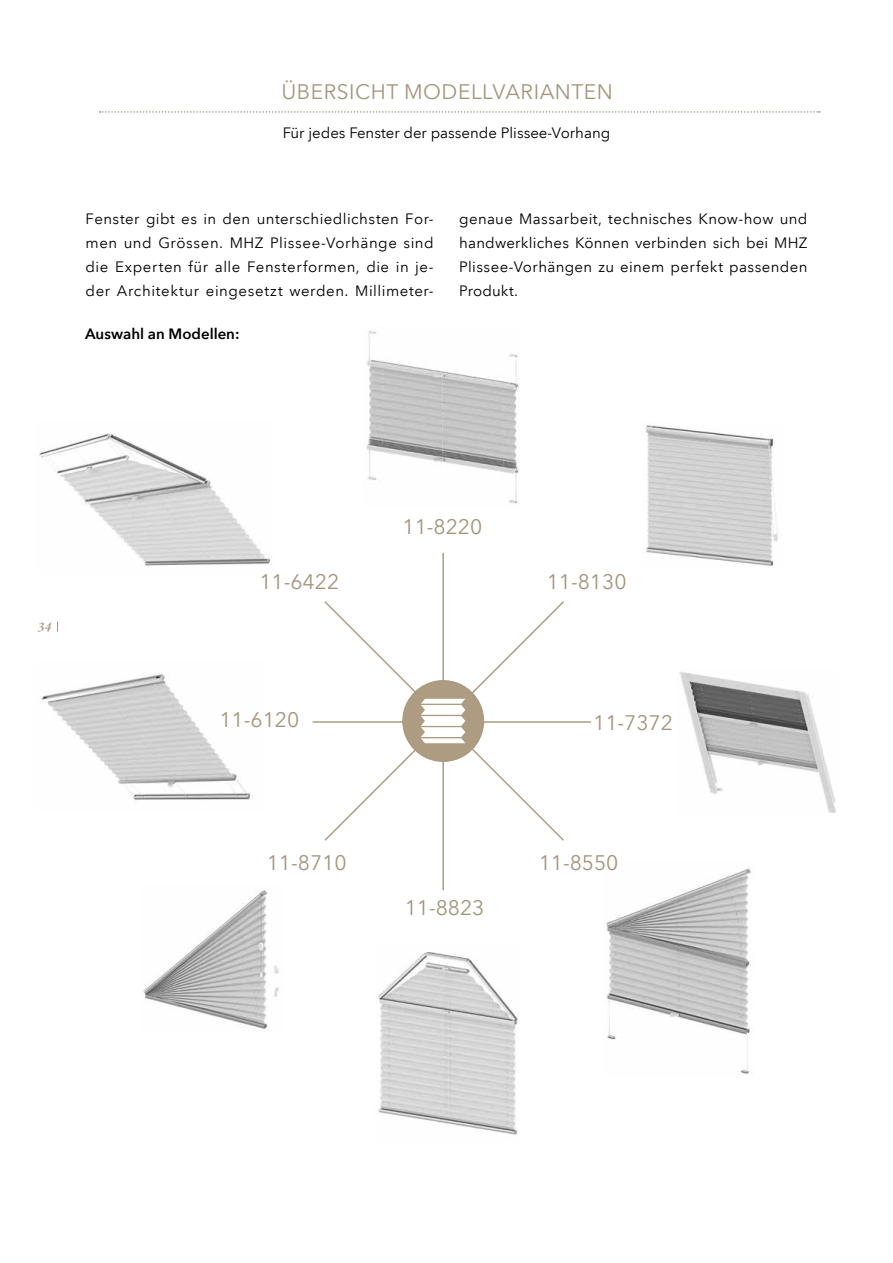
<style>
.page{position:relative;width:893px;height:1263px;background:#fff}
.page>*{position:absolute;margin:0;border:0;box-sizing:border-box;transform-origin:0 0}
.t1{font:21px "Avenir Next LT Com";color:#a4957c}
.t2{font:21px "Avenir Next LT Com";letter-spacing:.025em;color:#a4957c}
.t3{font:15px/24px "Avenir Next LT Com";letter-spacing:.025em;color:#000;text-align:justify}
.t4{font:15px "Avenir Next LT Com";color:#000}
.t5{font:600 15px "Avenir Next LT Com";color:#000}
.t6{font:italic 600 13.5px "Garamond Premr Pro";color:#a4957c}
</style>
<div class="page">
<svg style="left:100px;top:111px;width:720px;height:2px"></svg>
<img style="left:39px;top:433px;width:232px;height:133px">
<svg style="left:324px;top:601px;width:240px;height:240px"></svg>
<hr style="left:313px;top:721px;width:278px;height:2px;background:#ad9c82">
<hr style="left:442px;top:553px;width:2px;height:337px;background:#ad9c82">
<div style="left:403px;top:681px;width:81px;height:80px;background:#ad9c82;border-radius:50%"></div>
<svg style="left:421px;top:699px;width:44px;height:44px;background:#eeebe6"></svg>
<div style="left:403px;top:680px;width:81px;height:82px;border:1px solid #a4957c;border-radius:50%"></div>
<img style="left:41px;top:673px;width:210px;height:127px">
<img style="left:645px;top:425px;width:133px;height:141px">
<img style="left:679px;top:671px;width:157px;height:142px">
<img style="left:606px;top:868px;width:145px;height:206px">
<img style="left:376px;top:952px;width:143px;height:183px">
<img style="left:143px;top:890px;width:136px;height:139px">
<img style="left:366px;top:330px;width:154px;height:174px">
<h1 class="t2" style="left:281px;top:80px;width:333px">ÜBERSICHT MODELLVARIANTEN</h1>
<p class="t4" style="left:283px;top:124px;width:329px">Für jedes Fenster der passende Plissee-Vorhang</p>
<p class="t3" style="left:86px;top:207px;width:350px">Fenster gibt es in den unterschiedlichsten For&shy;men und Grössen. MHZ Plissee-Vorhänge sind die Experten für alle Fensterformen, die in je&shy;der Architektur eingesetzt werden. Millimeter-</p>
<p class="t3" style="left:459px;top:207px;width:350px">genaue Massarbeit, technisches Know-how und handwerkliches Können verbinden sich bei MHZ Plissee-Vorhängen zu einem perfekt passenden Produkt.</p>
<p class="t5" style="left:85px;top:324px;width:156px">Auswahl an Modellen:</p>
<p class="t6" style="left:38px;top:618px;width:15px">34</p>
<h1 class="t1" style="left:403px;top:514px;width:81px">11-8220</h1>
<h1 class="t1" style="left:259px;top:569px;width:81px">11-6422</h1>
<h1 class="t1" style="left:547px;top:569px;width:81px">11-8130</h1>
<h1 class="t1" style="left:219px;top:707px;width:81px">11-6120</h1>
<h1 class="t1" style="left:593px;top:710px;width:81px">11-7372</h1>
<h1 class="t1" style="left:267px;top:850px;width:81px">11-8710</h1>
<h1 class="t1" style="left:539px;top:850px;width:81px">11-8550</h1>
<h1 class="t1" style="left:405px;top:895px;width:81px">11-8823</h1>
</div>
